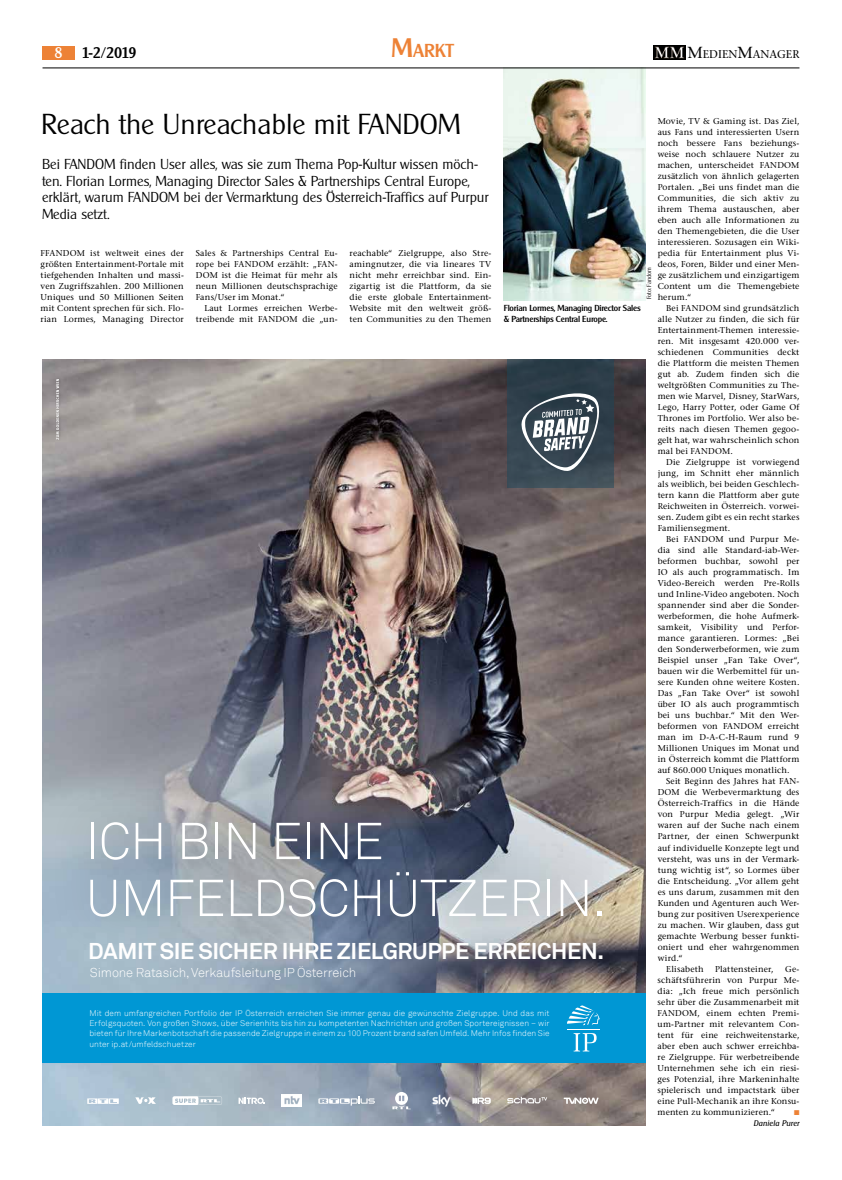
<style>
.page{position:relative;width:842px;height:1180px;background:#fff}
.page>*{position:absolute;margin:0;border:0;box-sizing:border-box;transform-origin:0 0}
.t1{font:300 51.1px/56.9px "Akkurat";letter-spacing:-.01em;color:#fff}
.t2{font:300 28px "Cleargothic";color:#000}
.t3{font:700 22.8px "Akkurat";letter-spacing:-.015em;color:#fff}
.t4{font:500 18.2px "Cleargothic";color:#ed8236}
.t5{font:500 15px "Cleargothic";color:#000}
.t6{font:500 15px "Cleargothic";color:#fff}
.t7{font:300 14px/16.8px "Cleargothic";color:#000}
.t8{font:300 12.8px "Akkurat";letter-spacing:-.01em;color:#fff}
.t9{font:11.2px "Stone Serif";color:#000}
.t10{font:8.5px/11px "Stone Serif";letter-spacing:.02em;color:#000;text-align:justify}
.t11{font:500 8.5px/11px "Cleargothic";letter-spacing:-.025em;color:#000}
.t12{font:300 8.2px/10.3px "Akkurat";letter-spacing:.005em;color:#fff;text-align:justify}
.t13{font:italic 8px "Cleargothic";letter-spacing:.01em;color:#000}
.t14{font:7px "Zapf Dingbats ITC";color:#ed8236}
.t15{font:300 6px "Cleargothic";color:#000}
.s1{font-size:26px}
.s2{font-size:16px}
</style>
<div class="page">
<img style="left:504px;top:69px;width:141px;height:231px">
<img style="left:653px;top:45px;width:32px;height:14px">
<div style="left:43px;top:46px;width:32px;height:14px;background:#ed8236"></div>
<hr style="left:43px;top:68px;width:756px;height:1px;background:#000">
<img style="left:43px;top:359px;width:603px;height:766px">
<div style="left:507px;top:359px;width:107px;height:128px;background:linear-gradient(to bottom,#273844,#3d4c57)"></div>
<svg style="left:521px;top:393px;width:78px;height:78px"></svg>
<div style="left:54px;top:376px;width:7px;height:66px;background:#000;opacity:.2"></div>
<svg style="left:56px;top:379px;width:3px;height:60px"></svg>
<svg style="left:87px;top:1098px;width:32px;height:5px"></svg>
<svg style="left:135px;top:1097px;width:21px;height:6px"></svg>
<svg style="left:172px;top:1096px;width:50px;height:8px"></svg>
<svg style="left:239px;top:1097px;width:26px;height:6px"></svg>
<svg style="left:392px;top:1091px;width:19px;height:18px"></svg>
<img style="left:427px;top:1090px;width:29px;height:20px">
<svg style="left:472px;top:1097px;width:19px;height:6px"></svg>
<svg style="left:564px;top:1097px;width:34px;height:6px"></svg>
<img style="left:282px;top:1094px;width:20px;height:12px">
<svg style="left:318px;top:1096px;width:57px;height:9px"></svg>
<svg style="left:507px;top:1096px;width:40px;height:7px"></svg>
<div style="left:44px;top:776px;width:593px;height:186px;background:#000;opacity:.43"></div>
<div style="left:43px;top:993px;width:603px;height:70px;background:#0097d4"></div>
<svg style="left:574px;top:1033px;width:23px;height:18px"></svg>
<svg style="left:567px;top:1005px;width:33px;height:20px"></svg>
<hr style="left:567px;top:1028px;width:33px;height:1px;background:#fff">
<h3 class="t6" style="left:55px;top:44px;width:10px">8</h3>
<h3 class="t5" style="left:82px;top:44px;width:56px">1-2/2019</h3>
<h3 class="t4" style="left:391px;top:39px;width:64px"><span class="s1">M</span>arkt</h3>
<h3 class="t9" style="left:687px;top:47px;width:113px"><span class="s2">M</span>EDIEN<span class="s2">M</span>ANAGER</h3>
<h2 class="t2" style="left:41px;top:107px;width:421px">Reach the Unreachable mit FANDOM</h2>
<p class="t7" style="left:42px;top:155px;width:448px">Bei FANDOM finden User alles, was sie zum Thema Pop-Kultur wissen möch&shy;ten. Florian Lormes, Managing Director Sales &amp; Partnerships Central Europe, erklärt, warum FANDOM bei der Vermarktung des Österreich-Traffics auf Purpur Media setzt.</p>
<p class="t10" style="left:658px;top:115px;width:143px">Movie, TV &amp; Gaming ist. Das Ziel, aus Fans und interessierten Usern noch bessere Fans beziehungs&shy;weise noch schlauere Nutzer zu machen, unterscheidet FANDOM zusätzlich von ähnlich gelagerten Portalen. „Bei uns findet man die Communities, die sich aktiv zu ihrem Thema austauschen, aber eben auch alle Informationen zu den Themengebieten, die die User interessieren. Sozusagen ein Wiki&shy;pedia für Entertainment plus Vi&shy;deos, Foren, Bilder und einer Men&shy;ge zusätzlichem und einzigartigem Content um die Themengebiete herum.“</p>
<p class="t10" style="left:658px;top:302px;width:143px;text-indent:8px">Bei FANDOM sind grundsätzlich alle Nutzer zu finden, die sich für Entertainment-Themen interessie&shy;ren. Mit insgesamt 420.000 ver&shy;schiedenen Communities deckt die Plattform die meisten Themen gut ab. Zudem finden sich die weltgrößten Communities zu The&shy;men wie Marvel, Disney, StarWars, Lego, Harry Potter, oder Game Of Thrones im Portfolio. Wer also be&shy;reits nach diesen Themen gegoo&shy;gelt hat, war wahrscheinlich schon mal bei FANDOM.</p>
<p class="t10" style="left:658px;top:456px;width:143px;text-indent:8px">Die Zielgruppe ist vorwiegend jung, im Schnitt eher männlich als weiblich, bei beiden Geschlech&shy;tern kann die Plattform aber gute Reichweiten in Österreich. vorwei&shy;sen. Zudem gibt es ein recht starkes Familiensegment.</p>
<p class="t10" style="left:658px;top:533px;width:143px;text-indent:9px">Bei FANDOM und Purpur Me&shy;dia sind alle Standard-iab-Wer&shy;beformen buchbar, sowohl per IO als auch programmatisch. Im Video-Bereich werden Pre-Rolls und Inline-Video angeboten. Noch spannender sind aber die Sonder&shy;werbeformen, die hohe Aufmerk&shy;samkeit, Visibility und Perfor&shy;mance garantieren. Lormes: „Bei den Sonderwerbeformen, wie zum Beispiel unser „Fan Take Over“, bauen wir die Werbemittel für un&shy;sere Kunden ohne weitere Kosten.<br>Das „Fan Take Over“ ist sowohl über IO als auch programmtisch bei uns buchbar.“ Mit den Wer&shy;beformen von FANDOM erreicht man im D-A-C-H-Raum rund 9<br>Millionen Uniques im Monat und in Österreich kommt die Plattform auf 860.000 Uniques monatlich.</p>
<p class="t10" style="left:666px;top:775px;width:135px">Seit Beginn des Jahres hat FAN-</p>
<p class="t10" style="left:658px;top:786px;width:143px">DOM die Werbevermarktung des</p>
<p class="t10" style="left:658px;top:797px;width:143px">Österreich-Traffics in die Hände</p>
<p class="t10" style="left:658px;top:808px;width:143px">von Purpur Media gelegt. „Wir</p>
<p class="t10" style="left:658px;top:819px;width:143px">waren auf der Suche nach einem</p>
<p class="t10" style="left:658px;top:830px;width:143px">Partner, der einen Schwerpunkt</p>
<p class="t10" style="left:658px;top:841px;width:143px">auf individuelle Konzepte legt und</p>
<p class="t10" style="left:658px;top:852px;width:143px">versteht, was uns in der Vermark-</p>
<p class="t10" style="left:658px;top:863px;width:143px">tung wichtig ist“, so Lormes über</p>
<p class="t10" style="left:658px;top:874px;width:143px">die Entscheidung. „Vor allem geht</p>
<p class="t10" style="left:658px;top:885px;width:143px">es uns darum, zusammen mit den</p>
<p class="t10" style="left:658px;top:896px;width:143px">Kunden und Agenturen auch Wer-</p>
<p class="t10" style="left:658px;top:907px;width:143px">bung zur positiven Userexperience</p>
<p class="t10" style="left:658px;top:918px;width:143px">zu machen. Wir glauben, dass gut</p>
<p class="t10" style="left:658px;top:929px;width:143px">gemachte Werbung besser funkti-</p>
<p class="t10" style="left:658px;top:940px;width:143px">oniert und eher wahrgenommen</p>
<p class="t10" style="left:658px;top:951px;width:27px">wird.“</p>
<p class="t10" style="left:666px;top:962px;width:39px">Elisabeth</p>
<p class="t10" style="left:715px;top:962px;width:60px">Plattensteiner,</p>
<p class="t10" style="left:350px;top:247px;width:143px">reachable“ Zielgruppe, also Stre&shy;amingnutzer, die via lineares TV nicht mehr erreichbar sind. Ein&shy;zigartig ist die Plattform, da sie die erste globale Entertainment-Website mit den weltweit größ&shy;ten Communities zu den Themen</p>
<p class="t10" style="left:41px;top:247px;width:145px">FFANDOM ist weltweit eines der größten Entertainment-Portale mit tiefgehenden Inhalten und massi&shy;ven Zugriffszahlen. 200 Millionen Uniques und 50 Millionen Seiten mit Content sprechen für sich. Flo&shy;rian Lormes, Managing Director</p>
<p class="t10" style="left:196px;top:247px;width:143px">Sales &amp; Partnerships Central Eu&shy;rope bei FANDOM erzählt: „FAN-DOM ist die Heimat für mehr als neun Millionen deutschsprachige Fans/User im Monat.“</p>
<p class="t15" style="left:645px;top:299px;width:34px;rotate:-90deg">Foto: Fandom</p>
<p class="t10" style="left:196px;top:302px;width:143px;text-align:right">Laut Lormes erreichen Werbe&shy;treibende mit FANDOM die „un-</p>
<p class="t11" style="left:504px;top:302px;width:139px">Florian Lormes, Managing Director Sales &amp; Partnerships Central Europe.</p>
<h1 class="t1" style="left:86px;top:813px;width:522px">ICH BIN EINE<br>UMFELDSCHÜTZERIN.</h1>
<h3 class="t3" style="left:88px;top:936px;width:517px">DAMIT SIE SICHER IHRE ZIELGRUPPE ERREICHEN.</h3>
<p class="t10" style="left:658px;top:962px;width:143px;text-indent:127px">Ge&shy;schäftsführerin von Purpur Me&shy;dia: „Ich freue mich persönlich sehr über die Zusammenarbeit mit FANDOM, einem echten Premi&shy;um-Partner mit relevantem Con&shy;tent für eine reichweitenstarke, aber eben auch schwer erreichba&shy;re Zielgruppe. Für werbetreibende Unternehmen sehe ich ein riesi&shy;ges Potenzial, ihre Markeninhalte spielerisch und impactstark über eine Pull-Mechanik an ihre Konsu&shy;menten zu kommunizieren.“</p>
<h3 class="t8" style="left:90px;top:965px;width:268px">Simone Ratasich, Verkaufsleitung IP Österreich</h3>
<p class="t12" style="left:89px;top:1007px;width:462px">Mit dem umfangreichen Portfolio der IP Österreich erreichen Sie immer genau die gewünschte Zielgruppe. Und das mit Erfolgsquoten. Von großen Shows, über Serienhits bis hin zu kompetenten Nachrichten und großen Sportereignissen – wir bieten für Ihre Markenbotschaft die passende Zielgruppe in einem zu 100 Prozent brand safen Umfeld. Mehr Infos finden Sie unter ip.at/umfeldschuetzer</p>
<p class="t14" style="left:794px;top:1108px;width:7px">■</p>
<p class="t13" style="left:753px;top:1117px;width:47px">Daniela Purer</p>
</div>
